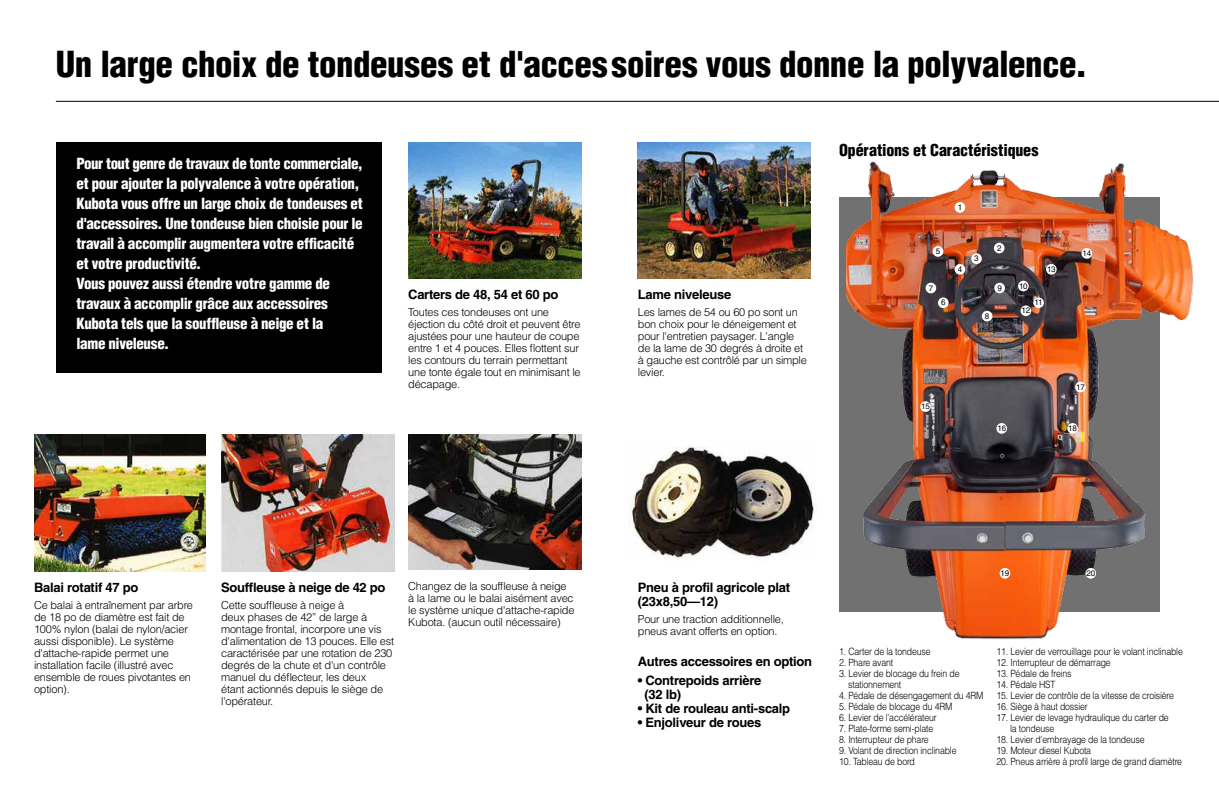
<style>
.page{position:relative;width:1219px;height:794px;background:#fff}
.page>*{position:absolute;margin:0;border:0;box-sizing:border-box;transform-origin:0 0}
.t1{font:900 condensed 35px "Helvetica";letter-spacing:-.015em;color:#000}
.t2{font:900 condensed 16px "Helvetica";letter-spacing:-.005em;color:#000}
.t3{font:900 condensed 15px/20px "Helvetica";letter-spacing:-.025em;color:#fff}
.t4{font:700 13px/14px "Helvetica";letter-spacing:-.02em;color:#000}
.t5{font:300 11px/12px "Helvetica";letter-spacing:-.02em;color:#000}
.t6{font:300 10px/11px "Helvetica";letter-spacing:-.02em;color:#000;scale:.88 1}
.t7{font:8px "Helvetica";letter-spacing:-.02em;color:#000}
</style>
<div class="page">
<div style="left:56px;top:142px;width:326px;height:231px;background:#000"></div>
<hr style="left:56px;top:101px;width:1163px;height:1px;background:#000">
<img style="left:408px;top:142px;width:173px;height:137px">
<img style="left:221px;top:435px;width:173px;height:136px">
<img style="left:34px;top:435px;width:172px;height:136px">
<img style="left:638px;top:142px;width:173px;height:137px">
<img style="left:408px;top:435px;width:173px;height:134px">
<img style="left:630px;top:446px;width:184px;height:112px">
<div style="left:839px;top:197px;width:320px;height:414px;background:#727171"></div>
<img style="left:846px;top:161px;width:348px;height:479px">
<div style="left:955px;top:202px;width:10px;height:11px;background:#fff;border-radius:50%"></div>
<div style="left:994px;top:243px;width:10px;height:10px;background:#fff;border-radius:50%"></div>
<div style="left:971px;top:253px;width:11px;height:11px;background:#fff;border-radius:50%"></div>
<div style="left:955px;top:264px;width:10px;height:11px;background:#fff;border-radius:50%"></div>
<div style="left:933px;top:246px;width:10px;height:11px;background:#fff;border-radius:50%"></div>
<div style="left:938px;top:297px;width:11px;height:11px;background:#fff;border-radius:50%"></div>
<div style="left:926px;top:283px;width:10px;height:10px;background:#fff;border-radius:50%"></div>
<div style="left:982px;top:311px;width:10px;height:10px;background:#fff;border-radius:50%"></div>
<div style="left:994px;top:283px;width:11px;height:10px;background:#fff;border-radius:50%"></div>
<div style="left:1018px;top:281px;width:11px;height:10px;background:#fff;border-radius:50%"></div>
<div style="left:1033px;top:297px;width:11px;height:11px;background:#fff;border-radius:50%"></div>
<div style="left:1020px;top:305px;width:11px;height:11px;background:#fff;border-radius:50%"></div>
<div style="left:1046px;top:264px;width:11px;height:11px;background:#fff;border-radius:50%"></div>
<div style="left:1081px;top:248px;width:11px;height:11px;background:#fff;border-radius:50%"></div>
<div style="left:920px;top:401px;width:11px;height:11px;background:#fff;border-radius:50%"></div>
<div style="left:996px;top:423px;width:11px;height:11px;background:#fff;border-radius:50%"></div>
<div style="left:1075px;top:382px;width:11px;height:10px;background:#fff;border-radius:50%"></div>
<div style="left:1067px;top:423px;width:11px;height:11px;background:#fff;border-radius:50%"></div>
<div style="left:1000px;top:568px;width:10px;height:10px;background:#fff;border-radius:50%"></div>
<div style="left:1085px;top:568px;width:11px;height:10px;background:#fff;border-radius:50%"></div>
<h1 class="t1" style="left:56px;top:42px;width:1033px">Un large choix de tondeuses et d'accessoires vous donne la polyvalence.</h1>
<p class="t3" style="left:76px;top:154px;width:288px">Pour tout genre de travaux de tonte commerciale, et pour ajouter la polyvalence à votre opération, Kubota vous offre un large choix de tondeuses et d'accessoires. Une tondeuse bien choisie pour le travail à accomplir augmentera votre efficacité et votre productivité.<br>Vous pouvez aussi étendre votre gamme de travaux à accomplir grâce aux accessoires Kubota tels que la souffleuse à neige et la<br>lame niveleuse.</p>
<p class="t4" style="left:408px;top:287px;width:152px">Carters de 48, 54 et 60 po</p>
<p class="t5" style="left:408px;top:306px;width:174px">Toutes ces tondeuses ont une éjection du côté droit et peuvent être ajustées pour une hauteur de coupe entre 1 et 4 pouces. Elles flottent sur les contours du terrain permettant une tonte égale tout en minimisant le décapage.</p>
<p class="t4" style="left:638px;top:287px;width:95px">Lame niveleuse</p>
<p class="t5" style="left:638px;top:306px;width:171px">Les lames de 54 ou 60 po sont un bon choix pour le déneigement et pour l'entretien paysager. L'angle de la lame de 30 degrés à droite et à gauche est contrôlé par un simple levier.</p>
<h2 class="t2" style="left:839px;top:140px;width:201px">Opérations et Caractéristiques</h2>
<p class="t7" style="left:958px;top:202px;width:6px">1</p>
<p class="t7" style="left:936px;top:246px;width:6px">5</p>
<p class="t7" style="left:974px;top:254px;width:6px">3</p>
<p class="t7" style="left:997px;top:243px;width:6px">2</p>
<p class="t7" style="left:958px;top:264px;width:6px">4</p>
<p class="t7" style="left:1047px;top:264px;width:10px">13</p>
<p class="t7" style="left:929px;top:283px;width:6px">7</p>
<p class="t7" style="left:997px;top:283px;width:6px">9</p>
<p class="t7" style="left:1019px;top:281px;width:10px">10</p>
<p class="t7" style="left:941px;top:298px;width:6px">6</p>
<p class="t7" style="left:1034px;top:298px;width:10px">11</p>
<p class="t7" style="left:985px;top:311px;width:6px">8</p>
<p class="t7" style="left:1021px;top:306px;width:10px">12</p>
<p class="t7" style="left:1082px;top:248px;width:10px">14</p>
<p class="t7" style="left:921px;top:402px;width:10px">15</p>
<p class="t7" style="left:997px;top:423px;width:10px">16</p>
<p class="t7" style="left:1076px;top:382px;width:10px">17</p>
<p class="t7" style="left:1068px;top:423px;width:10px">18</p>
<p class="t4" style="left:34px;top:580px;width:106px">Balai rotatif 47 po</p>
<p class="t5" style="left:34px;top:599px;width:161px">Ce balai à entraînement par arbre de 18 po de diamètre est fait de<br>100% nylon (balai de nylon/acier aussi disponible). Le système d'attache-rapide permet une installation facile (illustré avec ensemble de roues pivotantes en option).</p>
<p class="t4" style="left:221px;top:580px;width:166px">Souffleuse à neige de 42 po</p>
<p class="t5" style="left:221px;top:599px;width:175px">Cette souffleuse à neige à<br>deux phases de 42” de large à montage frontal, incorpore une vis d'alimentation de 13 pouces. Elle est caractérisée par une rotation de 230 degrés de la chute et d'un contrôle manuel du déflecteur, les deux<br>étant actionnés depuis le siège de l'opérateur.</p>
<p class="t5" style="left:408px;top:580px;width:168px">Changez de la souffleuse à neige à la lame ou le balai aisément avec le système unique d'attache-rapide Kubota. (aucun outil nécessaire)</p>
<p class="t4" style="left:638px;top:580px;width:154px">Pneu à profil agricole plat (23x8,50—12)</p>
<p class="t5" style="left:638px;top:613px;width:148px">Pour une traction additionnelle, pneus avant offerts en option.</p>
<p class="t4" style="left:638px;top:654px;width:176px">Autres accessoires en option</p>
<p class="t4" style="left:645px;top:673px;width:118px;text-indent:-7px">• Contrepoids arrière (32 lb)</p>
<p class="t4" style="left:638px;top:701px;width:154px">• Kit de rouleau anti-scalp</p>
<p class="t4" style="left:638px;top:715px;width:125px">• Enjoliveur de roues</p>
<p class="t7" style="left:1001px;top:568px;width:10px">19</p>
<p class="t7" style="left:1086px;top:568px;width:10px">20</p>
<p class="t6" style="left:839px;top:646px;width:105px">1. Carter de la tondeuse</p>
<p class="t6" style="left:839px;top:657px;width:63px">2. Phare avant</p>
<p class="t6" style="left:848px;top:668px;width:128px;text-indent:-9px">3. Levier de blocage du frein de stationnement</p>
<p class="t6" style="left:839px;top:690px;width:166px">4. Pédale de désengagement du 4RM</p>
<p class="t6" style="left:839px;top:701px;width:130px">5. Pédale de blocage du 4RM</p>
<p class="t6" style="left:839px;top:712px;width:112px">6. Levier de l'accélérateur</p>
<p class="t6" style="left:839px;top:723px;width:109px">7. Plate-forme semi-plate</p>
<p class="t6" style="left:839px;top:734px;width:103px">8. Interrupteur de phare</p>
<p class="t6" style="left:839px;top:745px;width:135px">9. Volant de direction inclinable</p>
<p class="t6" style="left:839px;top:756px;width:88px">10. Tableau de bord</p>
<p class="t6" style="left:996px;top:646px;width:213px">11. Levier de verrouillage pour le volant inclinable</p>
<p class="t6" style="left:996px;top:657px;width:131px">12. Interrupteur de démarrage</p>
<p class="t6" style="left:996px;top:668px;width:87px">13. Pédale de freins</p>
<p class="t6" style="left:996px;top:679px;width:68px">14. Pédale HST</p>
<p class="t6" style="left:996px;top:690px;width:203px">15. Levier de contrôle de la vitesse de croisière</p>
<p class="t6" style="left:996px;top:701px;width:105px">16. Siège à haut dossier</p>
<p class="t6" style="left:1010px;top:712px;width:182px;text-indent:-14px">17. Levier de levage hydraulique du carter de la tondeuse</p>
<p class="t6" style="left:996px;top:734px;width:170px">18. Levier d'embrayage de la tondeuse</p>
<p class="t6" style="left:996px;top:745px;width:109px">19. Moteur diesel Kubota</p>
<p class="t6" style="left:996px;top:756px;width:213px">20. Pneus arrière à profil large de grand diamètre</p>
</div>
